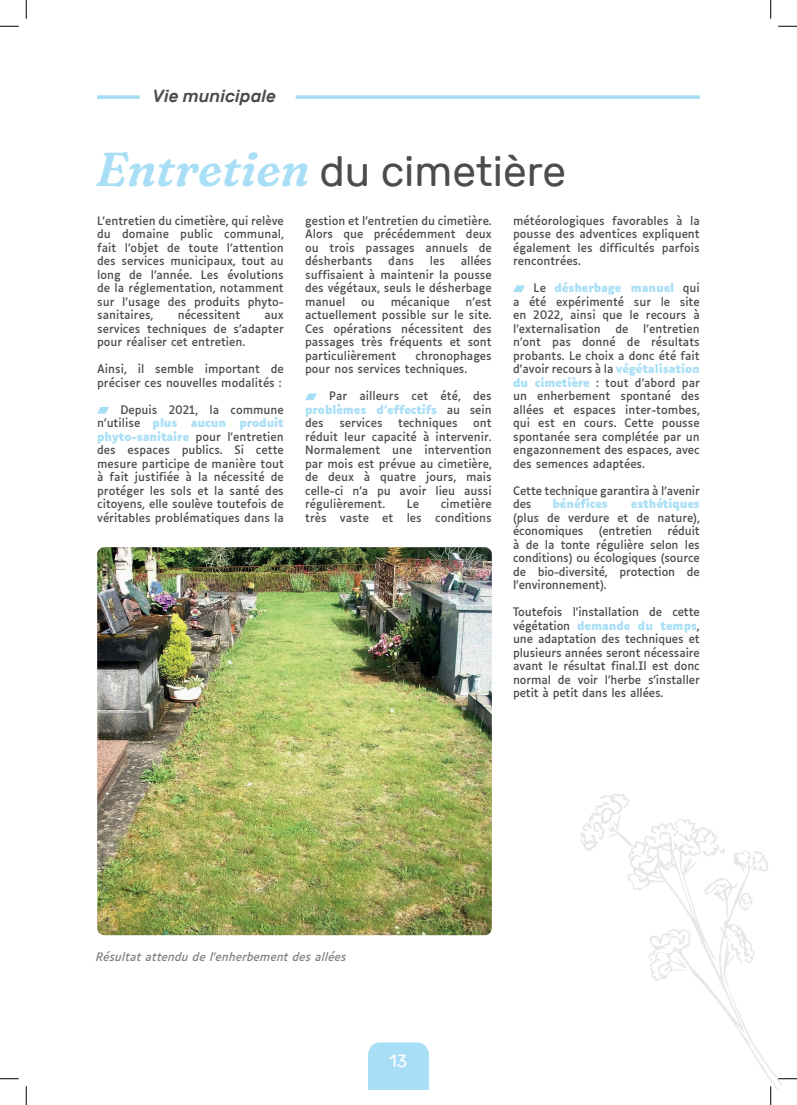
<style>
.page{position:relative;width:797px;height:1105px;background:#fff}
.page>*{position:absolute;margin:0;border:0;box-sizing:border-box;transform-origin:0 0}
.t1{font:42.5px "Rubik";color:#4b4c4d}
.t2{font:italic 500 17.5px "Rubik";color:#4b4c4d}
.t3{font:17.5px "Rubik";color:#fff}
.paragraphe{font:11.25px/13.5px "Luciole";color:#4b4c4d;text-align:justify}
.signature{font:italic 11.25px "Luciole";color:#808285}
.paragraphe-2{font:700 11.25px "Luciole";letter-spacing:-.01em;color:#a8dff6}
.s1{font-family:"Fraunces 9 pt Soft";font-weight:600;font-style:italic;font-size:47.5px;color:#a8dff6}
.s2{font-weight:700;color:#a8dff6}
</style>
<div class="page">
<div style="left:368px;top:1042px;width:61px;height:47px;background:#a8dff6"></div>
<svg style="left:296px;top:95px;width:403px;height:4px;background:#ade0f6"></svg>
<svg style="left:97px;top:95px;width:43px;height:4px"></svg>
<img style="left:97px;top:547px;width:395px;height:388px">
<svg style="left:97px;top:407px;width:12px;height:7px"></svg>
<svg style="left:305px;top:393px;width:12px;height:7px"></svg>
<svg style="left:513px;top:285px;width:12px;height:7px"></svg>
<svg style="left:627px;top:819px;width:121px;height:189px"></svg>
<svg style="left:650px;top:821px;width:28px;height:16px"></svg>
<svg style="left:580px;top:793px;width:53px;height:58px"></svg>
<svg style="left:685px;top:841px;width:10px;height:8px"></svg>
<svg style="left:702px;top:844px;width:66px;height:75px"></svg>
<svg style="left:0;top:25px;width:19px;height:2px"></svg>
<svg style="left:778px;top:25px;width:19px;height:2px"></svg>
<svg style="left:0;top:1078px;width:19px;height:1px"></svg>
<svg style="left:25px;top:0;width:2px;height:19px"></svg>
<svg style="left:25px;top:1086px;width:2px;height:19px"></svg>
<svg style="left:770px;top:0;width:1px;height:19px"></svg>
<svg style="left:723px;top:941px;width:74px;height:164px"></svg>
<h2 class="t2" style="left:152px;top:86px;width:125px">Vie municipale</h2>
<p class="t1" style="left:96px;top:148px;width:471px"><span class="s1">Entretien</span> du cimetière</p>
<p class="paragraphe" style="left:97px;top:213px;width:188px">L’entretien du cimetière, qui relève du domaine public communal, fait l’objet de toute l’attention des services municipaux, tout au long de l’année. Les évolutions de la réglementation, notamment sur l’usage des produits phyto&shy;sanitaires,</p>
<p class="paragraphe" style="left:178px;top:307px;width:64px">nécessitent</p>
<p class="paragraphe" style="left:97px;top:307px;width:188px;text-indent:167px">aux services techniques de s’adapter pour réaliser cet entretien.</p>
<p class="paragraphe" style="left:97px;top:361px;width:188px">Ainsi, il semble important de préciser ces nouvelles modalités :</p>
<p class="paragraphe" style="left:97px;top:402px;width:188px;text-indent:23px">Depuis 2021, la commune n’utilise <span class="s2">plus aucun produit phyto-sanitaire</span> pour l’entretien des espaces publics. Si cette mesure participe de manière tout à fait justifiée à la nécessité de protéger les sols et la santé des citoyens, elle soulève toutefois de véritables problématiques dans la</p>
<p class="paragraphe" style="left:305px;top:213px;width:188px">gestion et l’entretien du cimetière.<br>Alors que précédemment deux ou trois passages annuels de désherbants</p>
<p class="paragraphe" style="left:305px;top:253px;width:188px;text-indent:156px">allées suffisaient à maintenir la pousse des végétaux, seuls le désherbage manuel</p>
<p class="paragraphe" style="left:388px;top:253px;width:27px">dans</p>
<p class="paragraphe" style="left:430px;top:253px;width:17px">les</p>
<p class="paragraphe" style="left:361px;top:294px;width:15px">ou</p>
<p class="paragraphe" style="left:391px;top:294px;width:60px">mécanique</p>
<p class="paragraphe" style="left:305px;top:294px;width:188px;text-indent:160px">n’est actuellement possible sur le site.<br>Ces opérations nécessitent des passages très fréquents et sont particulièrement</p>
<p class="paragraphe" style="left:305px;top:348px;width:188px;text-indent:110px">chronophages pour nos services techniques.</p>
<p class="paragraphe" style="left:305px;top:388px;width:188px;text-indent:24px">Par ailleurs cet été, des <span class="s2">problèmes d’effectifs</span> au sein des</p>
<p class="paragraphe" style="left:339px;top:415px;width:45px">services</p>
<p class="paragraphe" style="left:398px;top:415px;width:61px">techniques</p>
<p class="paragraphe" style="left:305px;top:415px;width:188px;text-indent:168px">ont réduit leur capacité à intervenir.<br>Normalement une intervention par mois est prévue au cimetière, de deux à quatre jours, mais celle-ci n’a pu avoir lieu aussi régulièrement.</p>
<p class="paragraphe" style="left:305px;top:496px;width:188px;text-align:right">cimetière<br>très vaste et les conditions</p>
<p class="paragraphe" style="left:407px;top:496px;width:14px">Le</p>
<p class="paragraphe" style="left:513px;top:213px;width:188px">météorologiques favorables à la pousse des adventices expliquent également les difficultés parfois rencontrées.</p>
<p class="paragraphe" style="left:513px;top:280px;width:188px;text-indent:20px">Le <span class="s2">désherbage manuel</span> qui a été expérimenté sur le site en 2022, ainsi que le recours à l’externalisation</p>
<p class="paragraphe" style="left:513px;top:321px;width:188px;text-indent:130px">l’entretien n’ont pas donné de résultats probants. Le choix a donc été fait d’avoir recours à la <span class="s2">végétalisation du cimetière</span> : tout d’abord par un enherbement spontané des allées et espaces inter-tombes, qui est en cours. Cette pousse spontanée sera complétée par un engazonnement des espaces, avec des semences adaptées.</p>
<p class="paragraphe" style="left:513px;top:483px;width:188px">Cette technique garantira à l’avenir des</p>
<p class="paragraphe" style="left:615px;top:321px;width:15px">de</p>
<p class="paragraphe" style="left:513px;top:496px;width:188px;text-indent:118px"><span class="s2">esthétiques </span>(plus de verdure et de nature), économiques</p>
<p class="paragraphe-2" style="left:552px;top:498px;width:57px">bénéfices</p>
<p class="paragraphe" style="left:513px;top:523px;width:188px;text-indent:154px">réduit à de la tonte régulière selon les conditions) ou écologiques (source de bio-diversité, protection de l’environnement).</p>
<p class="paragraphe" style="left:513px;top:604px;width:188px">Toutefois l’installation de cette végétation <span class="s2">demande du temps</span>, une adaptation des techniques et plusieurs années seront nécessaire avant le résultat final.Il est donc normal de voir l’herbe s’installer petit à petit dans les allées.</p>
<p class="paragraphe" style="left:598px;top:523px;width:55px">(entretien</p>
<p class="signature" style="left:96px;top:947px;width:252px">Résultat attendu de l’enherbement des allées</p>
<h2 class="t3" style="left:389px;top:1051px;width:19px">13</h2>
</div>
